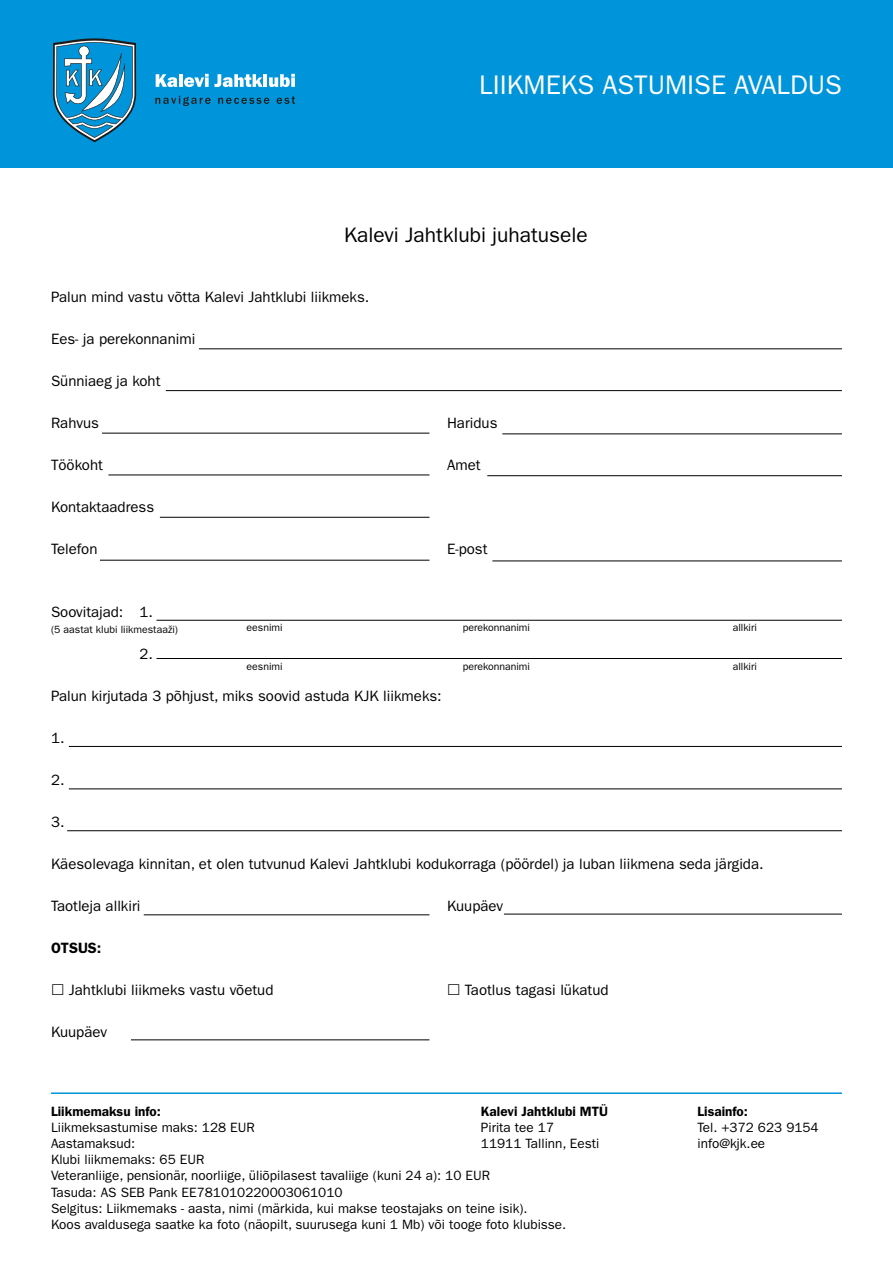
<style>
.page{position:relative;width:893px;height:1263px;background:#fff}
.page>*{position:absolute;margin:0;border:0;box-sizing:border-box;transform-origin:0 0}
.t1{font:27px "Franklin Gothic";color:#fff}
.t2{font:21px "Franklin Gothic";color:#000}
.t3{font:15px "Franklin Gothic";color:#000}
.t4{font:600 15px "Franklin Gothic";color:#000}
.t5{font:13.5px/16.2px "Franklin Gothic";color:#000}
.t6{font:600 13.5px "Franklin Gothic";color:#000}
.t7{font:10.5px "Franklin Gothic";color:#000}
</style>
<div class="page">
<div style="left:0;top:0;width:893px;height:168px;background:#0095da"></div>
<svg style="left:156px;top:74px;width:21px;height:13px"></svg>
<hr style="left:179px;top:74px;width:4px;height:13px;background:#fff">
<svg style="left:184px;top:74px;width:79px;height:13px"></svg>
<hr style="left:263px;top:74px;width:4px;height:13px;background:#fff">
<svg style="left:269px;top:74px;width:26px;height:13px"></svg>
<svg style="left:155px;top:96px;width:56px;height:10px"></svg>
<svg style="left:218px;top:98px;width:51px;height:6px"></svg>
<svg style="left:277px;top:96px;width:18px;height:8px"></svg>
<svg style="left:53px;top:38px;width:84px;height:105px"></svg>
<hr style="left:51px;top:1092px;width:791px;height:2px;background:#0095da">
<hr style="left:199px;top:348px;width:643px;height:1px;background:#000">
<hr style="left:166px;top:390px;width:676px;height:1px;background:#000">
<hr style="left:102px;top:433px;width:327px;height:1px;background:#000">
<hr style="left:502px;top:433px;width:340px;height:1px;background:#000">
<hr style="left:108px;top:475px;width:321px;height:1px;background:#000">
<hr style="left:487px;top:475px;width:355px;height:1px;background:#000">
<hr style="left:160px;top:517px;width:269px;height:1px;background:#000">
<hr style="left:492px;top:560px;width:350px;height:1px;background:#000">
<hr style="left:100px;top:560px;width:329px;height:1px;background:#000">
<hr style="left:156px;top:620px;width:686px;height:1px;background:#000">
<hr style="left:156px;top:658px;width:686px;height:1px;background:#000">
<hr style="left:69px;top:746px;width:773px;height:1px;background:#000">
<hr style="left:69px;top:788px;width:773px;height:1px;background:#000">
<hr style="left:67px;top:830px;width:775px;height:1px;background:#000">
<hr style="left:144px;top:914px;width:285px;height:1px;background:#000">
<hr style="left:504px;top:914px;width:338px;height:1px;background:#000">
<hr style="left:131px;top:1039px;width:298px;height:1px;background:#000">
<h1 class="t1" style="left:479px;top:69px;width:364px">LIIKMEKS ASTUMISE AVALDUS</h1>
<h2 class="t2" style="left:344px;top:222px;width:245px">Kalevi Jahtklubi juhatusele</h2>
<p class="t3" style="left:51px;top:288px;width:320px">Palun mind vastu võtta Kalevi Jahtklubi liikmeks.</p>
<p class="t3" style="left:51px;top:330px;width:146px">Ees- ja perekonnanimi</p>
<p class="t3" style="left:51px;top:372px;width:111px">Sünniaeg ja koht</p>
<p class="t3" style="left:51px;top:414px;width:49px">Rahvus</p>
<p class="t3" style="left:447px;top:414px;width:52px">Haridus</p>
<p class="t3" style="left:51px;top:456px;width:53px">Töökoht</p>
<p class="t3" style="left:447px;top:456px;width:35px">Amet</p>
<p class="t3" style="left:51px;top:498px;width:105px">Kontaktaadress</p>
<p class="t3" style="left:51px;top:540px;width:48px">Telefon</p>
<p class="t3" style="left:447px;top:540px;width:42px">E-post</p>
<p class="t3" style="left:51px;top:603px;width:104px">Soovitajad: 1.</p>
<p class="t3" style="left:140px;top:645px;width:15px">2.</p>
<p class="t3" style="left:51px;top:687px;width:392px">Palun kirjutada 3 põhjust, miks soovid astuda KJK liikmeks:</p>
<p class="t3" style="left:51px;top:729px;width:15px">1.</p>
<p class="t3" style="left:51px;top:771px;width:15px">2.</p>
<p class="t3" style="left:51px;top:813px;width:15px">3.</p>
<p class="t3" style="left:51px;top:855px;width:714px">Käesolevaga kinnitan, et olen tutvunud Kalevi Jahtklubi kodukorraga (pöördel) ja luban liikmena seda järgida.</p>
<p class="t3" style="left:51px;top:897px;width:91px">Taotleja allkiri</p>
<p class="t3" style="left:447px;top:897px;width:58px">Kuupäev</p>
<p class="t4" style="left:51px;top:939px;width:52px">OTSUS:</p>
<p class="t3" style="left:69px;top:981px;width:206px">Jahtklubi liikmeks vastu võetud</p>
<p class="t3" style="left:465px;top:981px;width:145px">Taotlus tagasi lükatud</p>
<p class="t3" style="left:51px;top:1023px;width:58px">Kuupäev</p>
<p class="t7" style="left:51px;top:623px;width:129px">(5 aastat klubi liikmestaaži)</p>
<p class="t7" style="left:247px;top:622px;width:38px">eesnimi</p>
<p class="t7" style="left:463px;top:622px;width:69px">perekonnanimi</p>
<p class="t7" style="left:733px;top:622px;width:26px">allkiri</p>
<p class="t7" style="left:247px;top:660px;width:38px">eesnimi</p>
<p class="t7" style="left:463px;top:660px;width:69px">perekonnanimi</p>
<p class="t7" style="left:733px;top:660px;width:26px">allkiri</p>
<p class="t6" style="left:481px;top:1103px;width:129px">Kalevi Jahtklubi MTÜ</p>
<p class="t5" style="left:481px;top:1119px;width:120px">Pirita tee 17<br>11911 Tallinn, Eesti</p>
<p class="t6" style="left:51px;top:1103px;width:111px">Liikmemaksu info:</p>
<p class="t5" style="left:51px;top:1119px;width:517px">Liikmeksastumise maks: 128 EUR<br>Aastamaksud:<br>Klubi liikmemaks: 65 EUR<br>Veteranliige, pensionär, noorliige, üliõpilasest tavaliige (kuni 24 a): 10 EUR<br>Tasuda: AS SEB Pank EE781010220003061010<br>Selgitus: Liikmemaks - aasta, nimi (märkida, kui makse teostajaks on teine isik).<br>Koos avaldusega saatke ka foto (näopilt, suurusega kuni 1 Mb) või tooge foto klubisse.</p>
<p class="t6" style="left:697px;top:1103px;width:52px">Lisainfo:</p>
<p class="t5" style="left:697px;top:1119px;width:123px">Tel. +372 623 9154 info@kjk.ee</p>
</div>
